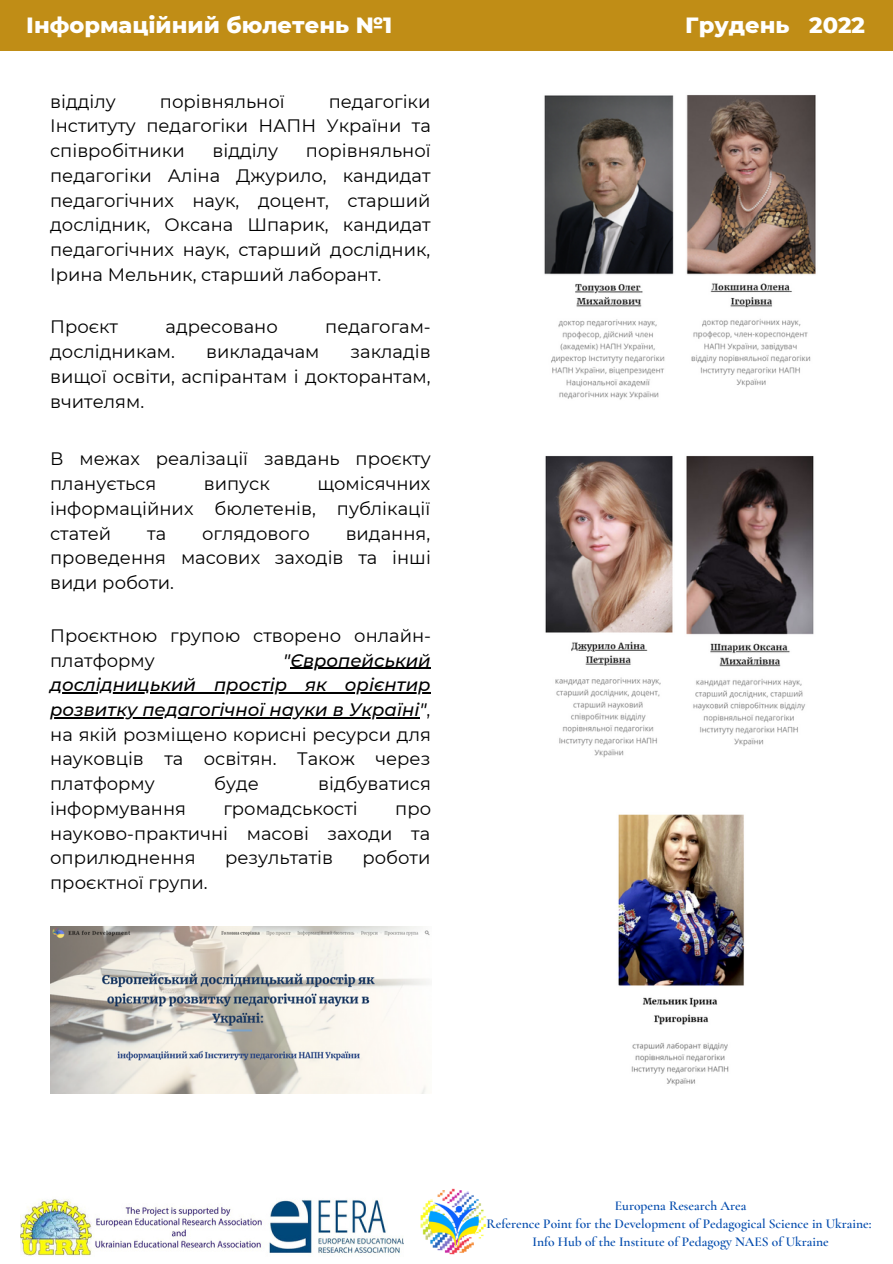
<style>
.page{position:relative;width:893px;height:1264px;background:#fff}
.page>*{position:absolute;margin:0;border:0;box-sizing:border-box;transform-origin:0 0}
.t1{font:800 22.5px "Montserrat";color:#fff}
.t2{font:18px/24.8px "Montserrat";color:#000;text-align:justify}
.t3{font:italic 500 18px/24.8px "Montserrat";color:#000;text-align:justify}
.t4{font:600 13.5px/18px "Cormorant Garamond";color:#004aad;text-align:center}
.s1{font-weight:400;font-style:normal}
</style>
<div class="page">
<div style="left:0;top:0;width:892px;height:51px;background:#c08d16"></div>
<img style="left:21px;top:1199px;width:382px;height:57px">
<img style="left:420px;top:1188px;width:67px;height:66px">
<img style="left:50px;top:926px;width:380px;height:167px">
<img style="left:544px;top:95px;width:272px;height:305px">
<img style="left:545px;top:456px;width:269px;height:302px">
<img style="left:618px;top:814px;width:126px;height:272px">
<hr style="left:290px;top:667px;width:141px;height:1px;background:#000">
<hr style="left:50px;top:692px;width:380px;height:1px;background:#000">
<hr style="left:50px;top:717px;width:369px;height:1px;background:#000">
<p class="t1" style="left:26px;top:11px;width:367px">Інформаційний бюлетень №1</p>
<p class="t1" style="left:685px;top:11px;width:181px">Грудень 2022</p>
<p class="t2" style="left:50px;top:89px;width:382px;text-indent:278px">педагогіки Інституту педагогіки НАПН України та співробітники</p>
<p class="t2" style="left:50px;top:89px;width:67px">відділу</p>
<p class="t2" style="left:160px;top:89px;width:126px">порівняльної</p>
<p class="t2" style="left:50px;top:138px;width:382px;text-indent:256px">порівняльної педагогіки Аліна Джурило, кандидат педагогічних наук, доцент, старший дослідник, Оксана Шпарик, кандидат педагогічних наук, старший дослідник, Ірина Мельник, старший лаборант.</p>
<p class="t2" style="left:212px;top:138px;width:67px">відділу</p>
<p class="t2" style="left:50px;top:314px;width:69px">Проєкт</p>
<p class="t2" style="left:165px;top:314px;width:114px">адресовано</p>
<p class="t2" style="left:325px;top:314px;width:107px">педагогам-</p>
<p class="t2" style="left:50px;top:339px;width:126px">дослідникам.</p>
<p class="t2" style="left:206px;top:339px;width:115px">викладачам</p>
<p class="t2" style="left:50px;top:339px;width:382px;text-indent:300px">закладів вищої освіти, аспірантам і докторантам, вчителям.</p>
<p class="t2" style="left:50px;top:446px;width:382px">В межах реалізації завдань проєкту планується</p>
<p class="t2" style="left:50px;top:471px;width:382px;text-indent:267px">щомісячних інформаційних бюлетенів, публікації статей</p>
<p class="t2" style="left:204px;top:471px;width:68px">випуск</p>
<p class="t2" style="left:50px;top:521px;width:382px;text-indent:295px">видання, проведення масових заходів та інші види роботи.</p>
<p class="t2" style="left:50px;top:623px;width:382px">Проєктною групою створено онлайн&shy;платформу</p>
<p class="t2" style="left:147px;top:521px;width:20px">та</p>
<p class="t2" style="left:202px;top:521px;width:109px">оглядового</p>
<p class="t3" style="left:50px;top:647px;width:382px;text-indent:233px">"Європейський дослідницький простір як орієнтир розвитку педагогічної науки в Україні"<span class="s1">, на якій розміщено корисні ресурси для науковців та освітян. Також через платформу</span></p>
<p class="t2" style="left:214px;top:771px;width:46px">буде</p>
<p class="t2" style="left:318px;top:771px;width:114px">відбуватися</p>
<p class="t2" style="left:50px;top:796px;width:137px">інформування</p>
<p class="t2" style="left:223px;top:796px;width:136px">громадськості</p>
<p class="t2" style="left:50px;top:796px;width:382px;text-indent:345px">про науково-практичні масові заходи та оприлюднення</p>
<p class="t2" style="left:225px;top:845px;width:109px">результатів</p>
<p class="t2" style="left:362px;top:845px;width:69px">роботи</p>
<p class="t2" style="left:50px;top:870px;width:159px">проєктної групи.</p>
<p class="t4" style="left:486px;top:1197px;width:386px">Europena Research Area<br>Reference Point for the Development of Pedagogical Science in Ukraine:<br>Info Hub of the Institute of Pedagogy NAES of Ukraine</p>
</div>
